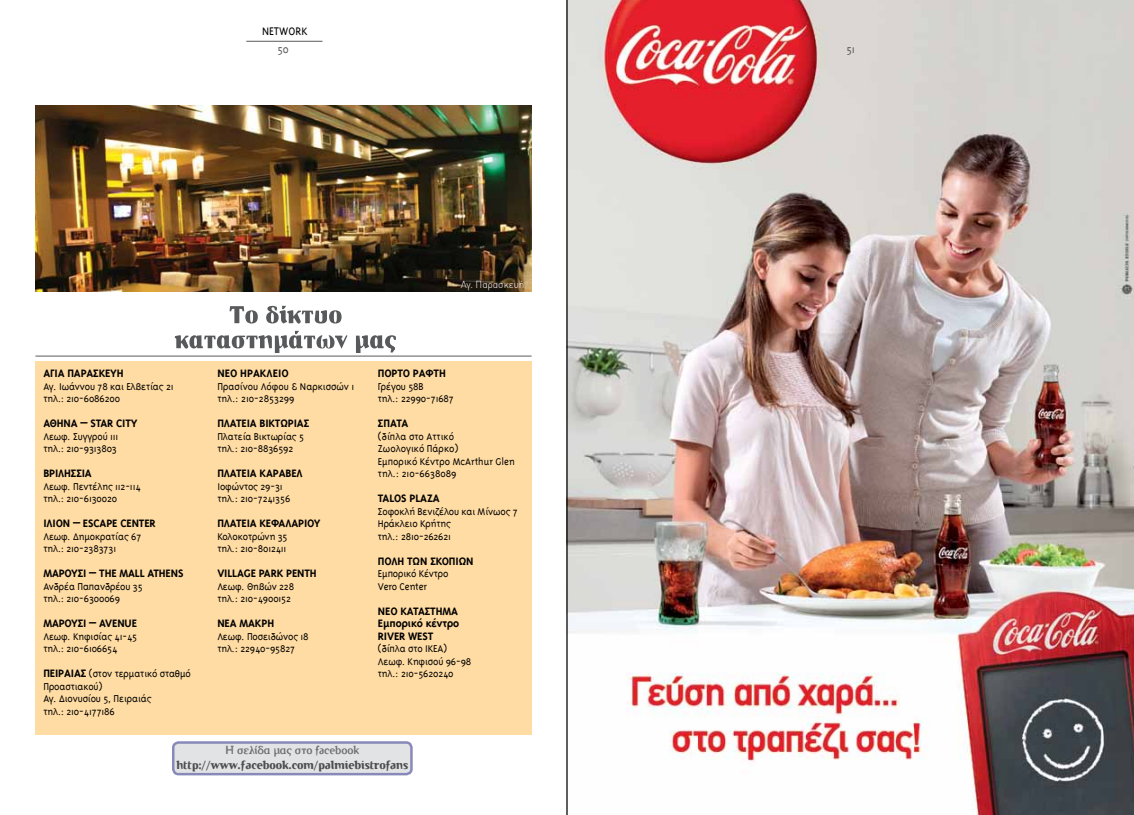
<style>
.page{position:relative;width:1134px;height:815px;background:#fff}
.page>*{position:absolute;margin:0;border:0;box-sizing:border-box;transform-origin:0 0}
.t1{font:700 12.5px/12.5px "Triplex Greek";letter-spacing:-.01em;color:#000;text-align:justify}
.t2{font:300 12.5px "Triplex Greek";color:#000}
.t3{font:300 12.5px "Triplex Greek";color:#58595b}
.t4{font:700 12px "CF Derrida";letter-spacing:-.01em;color:#4d4d4f}
.t5{font:12px "CF Derrida";letter-spacing:-.01em;color:#6d6e71}
.t6{font:300 11.25px/12.5px "Triplex Greek";letter-spacing:-.01em;color:#000}
.t7{font:300 10px "DIN Greek";color:#fff}
.s1{font-weight:700;font-size:12.5px}
</style>
<div class="page">
<img style="left:568px;top:0;width:566px;height:815px">
<div style="left:35px;top:361px;width:496px;height:373px;background:#ffdca3"></div>
<img style="left:35px;top:105px;width:496px;height:187px">
<hr style="left:246px;top:41px;width:76px;height:1px;background:#58595b">
<hr style="left:35px;top:356px;width:496px;height:1px;background:#58595b">
<svg style="left:175px;top:331px;width:221px;height:22px"></svg>
<svg style="left:230px;top:306px;width:112px;height:18px"></svg>
<div style="left:173px;top:742px;width:238px;height:32px;background:#e2e3e4;border-radius:5px"></div>
<div style="left:172px;top:741px;width:241px;height:34px;border:2px solid #8889ba;border-radius:5px"></div>
<hr style="left:566px;top:0;width:2px;height:815px;background:#000">
<p class="t2" style="left:262px;top:24px;width:47px">NETWORK</p>
<p class="t3" style="left:278px;top:43px;width:13px">50</p>
<p class="t3" style="left:846px;top:43px;width:10px">51</p>
<p class="t7" style="left:461px;top:279px;width:65px">Αγ. Παρασκευή</p>
<p class="t1" style="left:43px;top:367px;width:82px">ΑΓΙΑ ΠΑΡΑΣΚΕΥΗ</p>
<p class="t6" style="left:43px;top:380px;width:132px">Αγ. Ιωάννου 78 και Ελβετίας 21 τηλ.: 210-6086200</p>
<p class="t1" style="left:43px;top:417px;width:96px">ΑΘΗΝΑ – STAR CITY</p>
<p class="t6" style="left:43px;top:430px;width:76px">Λεωφ. Συγγρού 111 τηλ.: 210-9313803</p>
<p class="t1" style="left:43px;top:467px;width:50px">ΒΡΙΛΗΣΣΙΑ</p>
<p class="t6" style="left:43px;top:480px;width:99px">Λεωφ. Πεντέλης 112-114 τηλ.: 210-6130020</p>
<p class="t1" style="left:43px;top:517px;width:114px">ΙΛΙΟΝ – ESCAPE CENTER</p>
<p class="t6" style="left:43px;top:530px;width:100px">Λεωφ. Δημοκρατίας 67 τηλ.: 210-2383731</p>
<p class="t1" style="left:43px;top:567px;width:142px">ΜΑΡΟΥΣΙ – THE MALL ATHENS</p>
<p class="t6" style="left:43px;top:580px;width:101px">Ανδρέα Παπανδρέου 35 τηλ.: 210-6300069</p>
<p class="t1" style="left:43px;top:617px;width:95px">ΜΑΡΟΥΣΙ – AVENUE</p>
<p class="t6" style="left:43px;top:630px;width:95px">Λεωφ. Κηφισίας 41-45 τηλ.: 210-6106654</p>
<p class="t6" style="left:43px;top:668px;width:149px"><span class="s1">ΠΕΙΡΑΙΑΣ</span> (στον τερματικό σταθμό<br>Προαστιακού)<br>Αγ. Διονυσίου 5, Πειραιάς<br>τηλ.: 210-4177186</p>
<p class="t1" style="left:217px;top:367px;width:73px">ΝΕΟ ΗΡΑΚΛΕΙΟ</p>
<p class="t6" style="left:217px;top:380px;width:139px">Πρασίνου Λόφου &amp; Ναρκισσών 1 τηλ.: 210-2853299</p>
<p class="t1" style="left:217px;top:417px;width:93px">ΠΛΑΤΕΙΑ ΒΙΚΤΩΡΙΑΣ</p>
<p class="t6" style="left:217px;top:430px;width:88px">Πλατεία Βικτωρίας 5 τηλ.: 210-8836592</p>
<p class="t1" style="left:217px;top:467px;width:87px">ΠΛΑΤΕΙΑ ΚΑΡΑΒΕΛ</p>
<p class="t6" style="left:217px;top:480px;width:74px">Ιοφώντος 29-31 τηλ.: 210-7241356</p>
<p class="t1" style="left:217px;top:517px;width:105px">ΠΛΑΤΕΙΑ ΚΕΦΑΛΑΡΙΟΥ</p>
<p class="t6" style="left:217px;top:530px;width:72px">Κολοκοτρώνη 35 τηλ.: 210-8012411</p>
<p class="t1" style="left:217px;top:567px;width:101px">VILLAGE PARK ΡΕΝΤΗ</p>
<p class="t6" style="left:217px;top:580px;width:78px">Λεωφ. Θηβών 228 τηλ.: 210-4900152</p>
<p class="t1" style="left:217px;top:617px;width:58px">ΝΕΑ ΜΑΚΡΗ</p>
<p class="t6" style="left:217px;top:630px;width:93px">Λεωφ. Ποσειδώνος 18 τηλ.: 22940-95827</p>
<p class="t1" style="left:378px;top:367px;width:69px">ΠΟΡΤΟ ΡΑΦΤΗ</p>
<p class="t6" style="left:378px;top:380px;width:78px">Γρέγου 58Β<br>τηλ.: 22990-71687</p>
<p class="t1" style="left:378px;top:417px;width:32px">ΣΠΑΤΑ</p>
<p class="t6" style="left:378px;top:430px;width:138px">(δίπλα στο Αττικό<br>Ζωολογικό Πάρκο)<br>Εμπορικό Κέντρο McArthur Glen τηλ.: 210-6638089</p>
<p class="t1" style="left:378px;top:492px;width:63px">TALOS PLAZA</p>
<p class="t6" style="left:378px;top:505px;width:142px">Σοφοκλή Βενιζέλου και Μίνωος 7<br>Ηράκλειο Κρήτης<br>τηλ.: 2810-262621</p>
<p class="t1" style="left:378px;top:555px;width:97px">ΠΟΛΗ ΤΩΝ ΣΚΟΠΙΩΝ</p>
<p class="t6" style="left:378px;top:568px;width:72px">Eμπορικό Κέντρο<br>Vero Center</p>
<p class="t1" style="left:378px;top:605px;width:83px">ΝΕΟ ΚΑΤΑΣΤΗΜΑ Εμπορικό κέντρο RIVER WEST</p>
<p class="t6" style="left:378px;top:643px;width:95px">(δίπλα στο ΙΚΕΑ)<br>Λεωφ. Κηφισού 96-98 τηλ.: 210-5620240</p>
<p class="t5" style="left:225px;top:744px;width:135px">Η σελίδα μας στο facebook</p>
<p class="t4" style="left:176px;top:758px;width:233px">http://www.facebook.com/palmiebistrofans</p>
</div>
